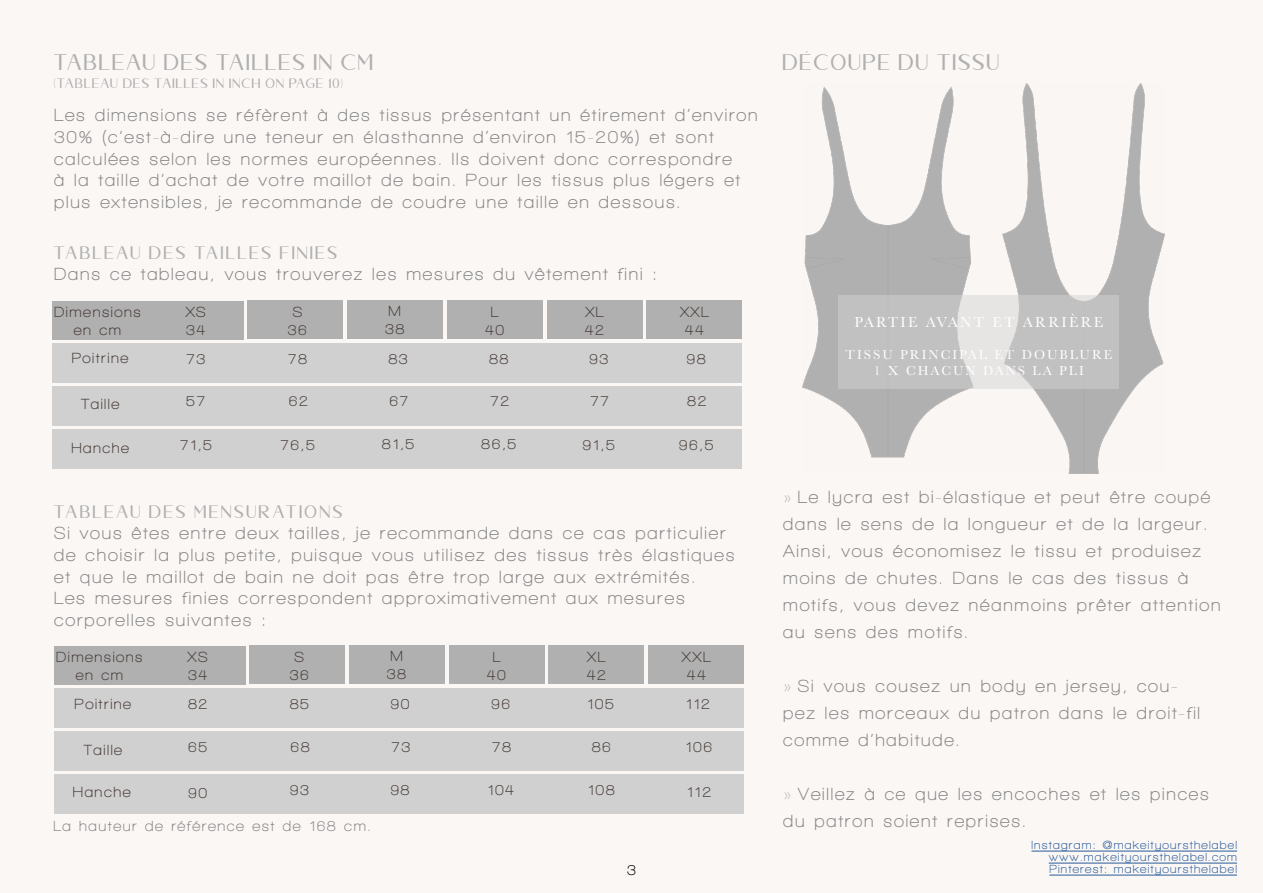
<style>
.page{position:relative;width:1263px;height:893px;background:#fff}
.page>*{position:absolute;margin:0;border:0;box-sizing:border-box;transform-origin:0 0}
.t1{font:22.5px "Abenda";letter-spacing:.05em;color:#b0b0b0}
.t2{font:700 18px/21.6px "Walkway";letter-spacing:.1em;color:#878787}
.t3{font:18px "Abenda";letter-spacing:.1em;color:#b0b0b0}
.t4{font:700 15px/18px "Walkway";letter-spacing:.1em;color:#453a36;text-align:center}
.t5{font:700 15px "Walkway";letter-spacing:.1em;color:#878787}
.t6{font:15px "Baskerville";letter-spacing:.15em;color:#fff}
.t7{font:700 15px "Walkway";color:#000}
.t8{font:13.5px/16.2px "Baskerville";letter-spacing:.15em;color:#fff;text-align:center}
.t9{font:13.5px "Abenda";letter-spacing:.05em;color:#b0b0b0}
.t10{font:700 12px/12px "Walkway";letter-spacing:.1em;color:#275b9b;text-align:justify}
.s1{font-family:"Avenir Next";font-weight:200;color:#858584}
</style>
<div class="page">
<div style="left:52px;top:83px;width:1186px;height:793px;background:#fbf7f5"></div>
<img style="left:803px;top:84px;width:361px;height:389px">
<hr style="left:1031px;top:851px;width:206px;height:1px;background:#275b9b">
<hr style="left:1049px;top:863px;width:188px;height:1px;background:#275b9b">
<hr style="left:1049px;top:875px;width:188px;height:1px;background:#275b9b">
<div style="left:52px;top:343px;width:689px;height:40px;background:#d0d0d0"></div>
<div style="left:148px;top:301px;width:96px;height:39px;background:#b0b0b0"></div>
<div style="left:247px;top:300px;width:96px;height:39px;background:#b0b0b0"></div>
<div style="left:347px;top:300px;width:96px;height:39px;background:#b0b0b0"></div>
<div style="left:447px;top:300px;width:95px;height:39px;background:#b0b0b0"></div>
<div style="left:547px;top:300px;width:95px;height:39px;background:#b0b0b0"></div>
<div style="left:52px;top:386px;width:689px;height:39px;background:#d0d0d0"></div>
<div style="left:646px;top:300px;width:96px;height:39px;background:#b0b0b0"></div>
<div style="left:52px;top:429px;width:690px;height:39px;background:#d0d0d0"></div>
<div style="left:52px;top:301px;width:104px;height:38px;background:#b0b0b0"></div>
<div style="left:54px;top:689px;width:689px;height:39px;background:#d0d0d0"></div>
<div style="left:150px;top:646px;width:96px;height:39px;background:#b0b0b0"></div>
<div style="left:249px;top:645px;width:96px;height:39px;background:#b0b0b0"></div>
<div style="left:349px;top:645px;width:95px;height:39px;background:#b0b0b0"></div>
<div style="left:449px;top:645px;width:95px;height:39px;background:#b0b0b0"></div>
<div style="left:548px;top:645px;width:96px;height:39px;background:#b0b0b0"></div>
<div style="left:54px;top:731px;width:689px;height:39px;background:#d0d0d0"></div>
<div style="left:648px;top:645px;width:96px;height:39px;background:#b0b0b0"></div>
<div style="left:54px;top:774px;width:690px;height:39px;background:#d0d0d0"></div>
<div style="left:54px;top:646px;width:104px;height:38px;background:#b0b0b0"></div>
<svg style="left:838px;top:295px;width:281px;height:94px;background:#c8c8c7"></svg>
<p class="t1" style="left:54px;top:51px;width:322px">TABLEAU DES TAILLES IN CM</p>
<p class="t9" style="left:54px;top:76px;width:291px">(TABLEAU DES TAILLES IN INCH ON PAGE 10)</p>
<p class="t2" style="left:54px;top:104px;width:705px">Les dimensions se réfèrent à des tissus présentant un étirement d‘environ 30% (c‘est-à-dire une teneur en élasthanne d‘environ 15-20%) et sont calculées selon les normes européennes. Ils doivent donc correspondre<br>à la taille d‘achat de votre maillot de bain. Pour les tissus plus légers et plus extensibles, je recommande de coudre une taille en dessous.</p>
<p class="t3" style="left:54px;top:243px;width:286px">TABLEAU DES TAILLES FINIES</p>
<p class="t2" style="left:54px;top:263px;width:604px">Dans ce tableau, vous trouverez les mesures du vêtement fini :</p>
<p class="t4" style="left:54px;top:303px;width:88px">Dimensions en cm</p>
<p class="t4" style="left:186px;top:303px;width:22px;text-align:left">XS<br>34</p>
<p class="t4" style="left:385px;top:302px;width:21px;text-align:left">M<br>38</p>
<p class="t4" style="left:485px;top:303px;width:21px">L<br>40</p>
<p class="t4" style="left:585px;top:303px;width:21px;text-align:left">XL<br>42</p>
<p class="t4" style="left:680px;top:303px;width:30px">XXL<br>44</p>
<p class="t4" style="left:288px;top:302px;width:21px">S<br>36</p>
<p class="t4" style="left:72px;top:349px;width:58px">Poitrine</p>
<p class="t4" style="left:81px;top:394px;width:40px">Taille</p>
<p class="t4" style="left:71px;top:438px;width:59px">Hanche</p>
<p class="t4" style="left:288px;top:350px;width:21px">78</p>
<p class="t4" style="left:388px;top:350px;width:21px">83</p>
<p class="t4" style="left:489px;top:350px;width:21px">88</p>
<p class="t4" style="left:589px;top:350px;width:21px">93</p>
<p class="t4" style="left:686px;top:350px;width:21px">98</p>
<p class="t4" style="left:186px;top:350px;width:21px">73</p>
<p class="t4" style="left:186px;top:392px;width:21px">57</p>
<p class="t4" style="left:180px;top:435px;width:34px">71,5</p>
<p class="t4" style="left:280px;top:435px;width:36px">76,5</p>
<p class="t4" style="left:382px;top:435px;width:34px">81,5</p>
<p class="t4" style="left:481px;top:435px;width:36px">86,5</p>
<p class="t4" style="left:583px;top:435px;width:34px">91,5</p>
<p class="t4" style="left:679px;top:435px;width:36px">96,5</p>
<p class="t4" style="left:289px;top:392px;width:21px">62</p>
<p class="t4" style="left:389px;top:392px;width:21px">67</p>
<p class="t4" style="left:490px;top:392px;width:21px">72</p>
<p class="t4" style="left:590px;top:392px;width:21px">77</p>
<p class="t4" style="left:687px;top:392px;width:21px">82</p>
<p class="t3" style="left:54px;top:503px;width:291px">TABLEAU DES MENSURATIONS</p>
<p class="t2" style="left:54px;top:522px;width:682px">Si vous êtes entre deux tailles, je recommande dans ce cas particulier de choisir la plus petite, puisque vous utilisez des tissus très élastiques et que le maillot de bain ne doit pas être trop large aux extrémités.<br>Les mesures finies correspondent approximativement aux mesures corporelles suivantes :</p>
<p class="t4" style="left:56px;top:648px;width:88px">Dimensions en cm</p>
<p class="t4" style="left:75px;top:695px;width:58px">Poitrine</p>
<p class="t4" style="left:84px;top:741px;width:40px">Taille</p>
<p class="t4" style="left:73px;top:782px;width:59px">Hanche</p>
<p class="t4" style="left:188px;top:648px;width:22px;text-align:left">XS<br>34</p>
<p class="t4" style="left:387px;top:647px;width:21px;text-align:left">M<br>38</p>
<p class="t4" style="left:487px;top:648px;width:21px">L<br>40</p>
<p class="t4" style="left:587px;top:648px;width:21px;text-align:left">XL<br>42</p>
<p class="t4" style="left:682px;top:648px;width:30px">XXL<br>44</p>
<p class="t4" style="left:188px;top:695px;width:21px">82</p>
<p class="t4" style="left:188px;top:737px;width:21px">65</p>
<p class="t4" style="left:188px;top:783px;width:21px">90</p>
<p class="t4" style="left:290px;top:780px;width:21px">93</p>
<p class="t4" style="left:390px;top:780px;width:21px">98</p>
<p class="t4" style="left:487px;top:780px;width:28px">104</p>
<p class="t4" style="left:687px;top:782px;width:26px">112</p>
<p class="t4" style="left:290px;top:647px;width:21px">S<br>36</p>
<p class="t4" style="left:290px;top:695px;width:21px">85</p>
<p class="t4" style="left:390px;top:695px;width:21px">90</p>
<p class="t4" style="left:491px;top:695px;width:21px">96</p>
<p class="t4" style="left:587px;top:695px;width:28px">105</p>
<p class="t4" style="left:686px;top:695px;width:26px">112</p>
<p class="t4" style="left:291px;top:737px;width:21px">68</p>
<p class="t4" style="left:391px;top:737px;width:21px">73</p>
<p class="t4" style="left:492px;top:737px;width:21px">78</p>
<p class="t4" style="left:592px;top:737px;width:21px">86</p>
<p class="t4" style="left:685px;top:737px;width:28px">106</p>
<p class="t4" style="left:588px;top:780px;width:28px">108</p>
<p class="t5" style="left:53px;top:818px;width:319px">La hauteur de référence est de 168 cm.</p>
<p class="t7" style="left:627px;top:861px;width:10px">3</p>
<p class="t1" style="left:783px;top:51px;width:219px">DÉCOUPE DU TISSU</p>
<p class="t6" style="left:854px;top:312px;width:250px">PARTIE AVANT ET ARRIÈRE</p>
<p class="t8" style="left:845px;top:347px;width:268px">TISSU PRINCIPAL ET DOUBLURE<br>1 X CHACUN DANS LA PLI</p>
<p class="t2" style="left:783px;top:483px;width:439px;line-height:27px"><span class="s1">»</span> Le lycra est bi-élastique et peut être coupé dans le sens de la longueur et de la largeur.<br>Ainsi, vous économisez le tissu et produisez moins de chutes. Dans le cas des tissus à motifs, vous devez néanmoins prêter attention au sens des motifs.</p>
<p class="t2" style="left:783px;top:672px;width:418px;line-height:27px"><span class="s1">»</span> Si vous cousez un body en jersey, cou&shy;pez les morceaux du patron dans le droit-fil comme d‘habitude.</p>
<p class="t2" style="left:783px;top:780px;width:427px;line-height:27px"><span class="s1">»</span> Veillez à ce que les encoches et les pinces du patron soient reprises.</p>
<p class="t10" style="left:1049px;top:839px;width:190px;text-indent:-17px">Instagram: @makeityoursthelabel www.makeityoursthelabel.com Pinterest: makeityoursthelabel</p>
</div>
